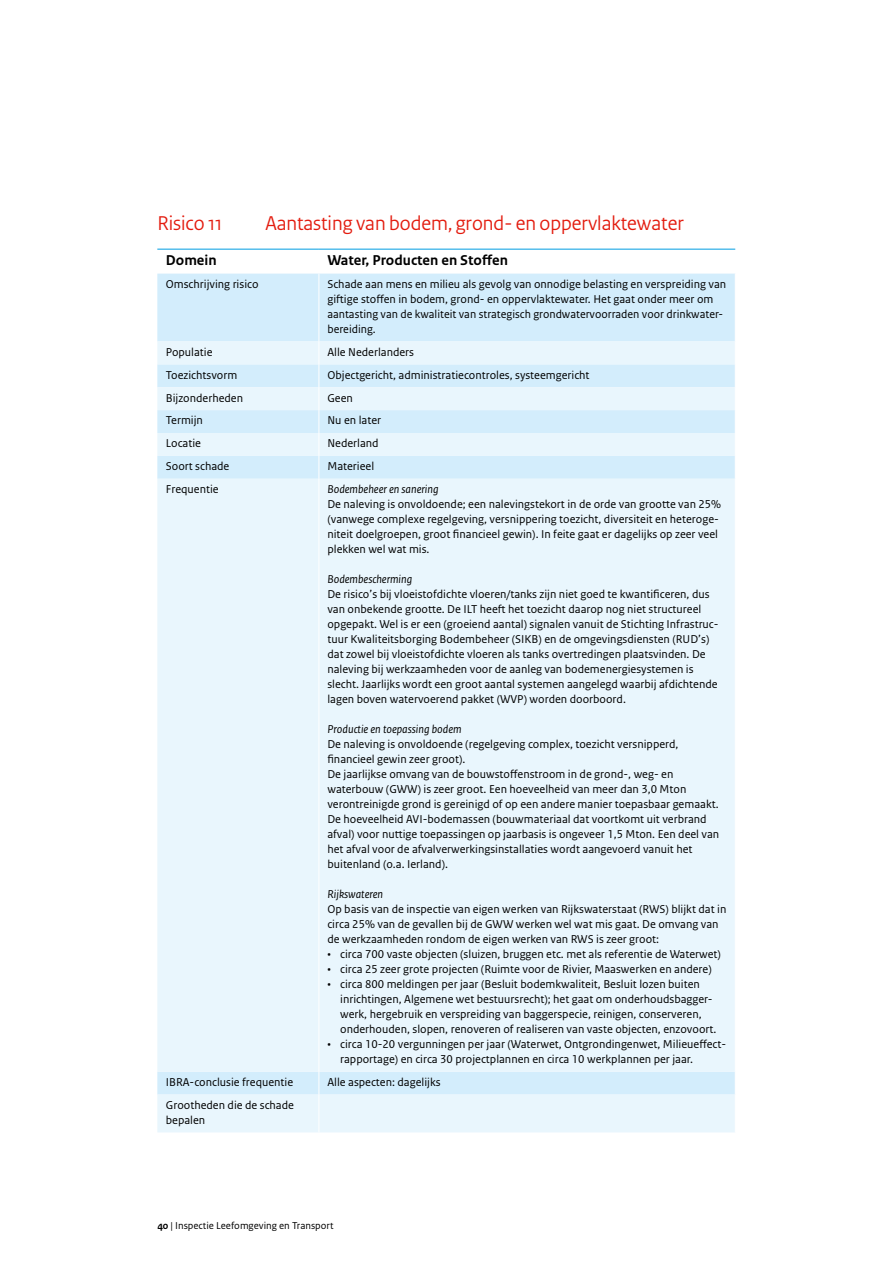
<style>
.page{position:relative;width:893px;height:1263px;background:#fff}
.page>*{position:absolute;margin:0;border:0;box-sizing:border-box;transform-origin:0 0}
.Kop_niveau_2{font:21px "Rijksoverheid Sans Heading";color:#e31b0e}
._30_RO_Tabel_Kop{font:700 15px "Rijksoverheid Sans Text";color:#000}
._32_RO_Tabel_Broodte{font:12px/15px "Rijksoverheid Sans Text";color:#000}
._32_RO_Tabel_Broodte-2{font:italic 12px "Rijksoverheid Sans Text";color:#000}
.t1{font:10.5px "Rijksoverheid Sans Text";color:#000}
.s1{font-weight:700}
</style>
<div class="page">
<div style="left:157px;top:274px;width:578px;height:67px;background:#d3edfc"></div>
<svg style="left:157px;top:341px;width:578px;height:791px;fill:#e9f6fd"></svg>
<hr style="left:319px;top:274px;width:1px;height:67px;background:#fff">
<svg style="left:319px;top:341px;width:1px;height:138px"></svg>
<hr style="left:319px;top:479px;width:1px;height:593px;background:#fff">
<svg style="left:319px;top:1072px;width:1px;height:22px"></svg>
<hr style="left:319px;top:1094px;width:1px;height:38px;background:#fff">
<hr style="left:157px;top:249px;width:162px;height:1px;background:#009de2">
<hr style="left:319px;top:249px;width:416px;height:1px;background:#009de2">
<p class="Kop_niveau_2" style="left:157px;top:211px;width:67px">Risico 11</p>
<p class="Kop_niveau_2" style="left:265px;top:211px;width:420px">Aantasting van bodem, grond- en oppervlaktewater</p>
<p class="_30_RO_Tabel_Kop" style="left:166px;top:252px;width:52px">Domein</p>
<p class="_30_RO_Tabel_Kop" style="left:327px;top:252px;width:182px">Water, Producten en Stoffen</p>
<p class="_32_RO_Tabel_Broodte" style="left:166px;top:277px;width:94px">Omschrijving risico</p>
<p class="_32_RO_Tabel_Broodte" style="left:327px;top:277px;width:400px">Schade aan mens en milieu als gevolg van onnodige belasting en verspreiding van giftige stoffen in bodem, grond- en oppervlaktewater. Het gaat onder meer om aantasting van de kwaliteit van strategisch grondwatervoorraden voor drinkwater&shy;bereiding.</p>
<p class="_32_RO_Tabel_Broodte" style="left:166px;top:345px;width:48px">Populatie</p>
<p class="_32_RO_Tabel_Broodte" style="left:327px;top:345px;width:88px">Alle Nederlanders</p>
<p class="_32_RO_Tabel_Broodte" style="left:166px;top:367px;width:73px">Toezichtsvorm</p>
<p class="_32_RO_Tabel_Broodte" style="left:327px;top:367px;width:264px">Objectgericht, administratiecontroles, systeemgericht</p>
<p class="_32_RO_Tabel_Broodte" style="left:166px;top:390px;width:79px">Bijzonderheden</p>
<p class="_32_RO_Tabel_Broodte" style="left:327px;top:390px;width:27px">Geen</p>
<p class="_32_RO_Tabel_Broodte" style="left:166px;top:413px;width:39px">Termijn</p>
<p class="_32_RO_Tabel_Broodte" style="left:327px;top:413px;width:55px">Nu en later</p>
<p class="_32_RO_Tabel_Broodte" style="left:166px;top:436px;width:37px">Locatie</p>
<p class="_32_RO_Tabel_Broodte" style="left:327px;top:436px;width:53px">Nederland</p>
<p class="_32_RO_Tabel_Broodte" style="left:166px;top:459px;width:65px">Soort schade</p>
<p class="_32_RO_Tabel_Broodte" style="left:327px;top:459px;width:48px">Materieel</p>
<p class="_32_RO_Tabel_Broodte" style="left:166px;top:482px;width:54px">Frequentie</p>
<p class="_32_RO_Tabel_Broodte-2" style="left:327px;top:482px;width:113px">Bodembeheer en sanering</p>
<p class="_32_RO_Tabel_Broodte" style="left:327px;top:497px;width:395px">De naleving is onvoldoende; een nalevingstekort in de orde van grootte van 25% (vanwege complexe regelgeving, versnippering toezicht, diversiteit en heteroge&shy;niteit doelgroepen, groot financieel gewin). In feite gaat er dagelijks op zeer veel plekken wel wat mis.</p>
<p class="_32_RO_Tabel_Broodte-2" style="left:327px;top:572px;width:86px">Bodembescherming</p>
<p class="_32_RO_Tabel_Broodte" style="left:327px;top:587px;width:393px">De risico’s bij vloeistofdichte vloeren/tanks zijn niet goed te kwantificeren, dus van onbekende grootte. De ILT heeft het toezicht daarop nog niet structureel opgepakt. Wel is er een (groeiend aantal) signalen vanuit de Stichting Infrastruc&shy;tuur Kwaliteitsborging Bodembeheer (SIKB) en de omgevingsdiensten (RUD’s) dat zowel bij vloeistofdichte vloeren als tanks overtredingen plaatsvinden. De naleving bij werkzaamheden voor de aanleg van bodemenergiesystemen is slecht. Jaarlijks wordt een groot aantal systemen aangelegd waarbij afdichtende lagen boven watervoerend pakket (WVP) worden doorboord.</p>
<p class="_32_RO_Tabel_Broodte-2" style="left:327px;top:722px;width:136px">Productie en toepassing bodem</p>
<p class="_32_RO_Tabel_Broodte" style="left:327px;top:737px;width:393px">De naleving is onvoldoende (regelgeving complex, toezicht versnipperd, financieel gewin zeer groot).<br>De jaarlijkse omvang van de bouwstoffenstroom in de grond-, weg- en waterbouw (GWW) is zeer groot. Een hoeveelheid van meer dan 3,0 Mton verontreinigde grond is gereinigd of op een andere manier toepasbaar gemaakt.<br>De hoeveelheid AVI-bodemassen (bouwmateriaal dat voortkomt uit verbrand afval) voor nuttige toepassingen op jaarbasis is ongeveer 1,5 Mton. Een deel van het afval voor de afvalverwerkingsinstallaties wordt aangevoerd vanuit het buitenland (o.a. Ierland).</p>
<p class="_32_RO_Tabel_Broodte-2" style="left:327px;top:887px;width:57px">Rijkswateren</p>
<p class="_32_RO_Tabel_Broodte" style="left:327px;top:902px;width:400px">Op basis van de inspectie van eigen werken van Rijkswaterstaat (RWS) blijkt dat in circa 25% van de gevallen bij de GWW werken wel wat mis gaat. De omvang van de werkzaamheden rondom de eigen werken van RWS is zeer groot:</p>
<p class="_32_RO_Tabel_Broodte" style="left:327px;top:947px;width:395px">• circa 700 vaste objecten (sluizen, bruggen etc. met als referentie de Waterwet)</p>
<p class="_32_RO_Tabel_Broodte" style="left:327px;top:962px;width:386px">• circa 25 zeer grote projecten (Ruimte voor de Rivier, Maaswerken en andere)</p>
<p class="_32_RO_Tabel_Broodte" style="left:340px;top:977px;width:378px;text-indent:-13px">• circa 800 meldingen per jaar (Besluit bodemkwaliteit, Besluit lozen buiten inrichtingen, Algemene wet bestuursrecht); het gaat om onderhoudsbagger&shy;werk, hergebruik en verspreiding van baggerspecie, reinigen, conserveren, onderhouden, slopen, renoveren of realiseren van vaste objecten, enzovoort.</p>
<p class="_32_RO_Tabel_Broodte" style="left:340px;top:1037px;width:388px;text-indent:-13px">• circa 10-20 vergunningen per jaar (Waterwet, Ontgrondingenwet, Milieueffect&shy;rapportage) en circa 30 projectplannen en circa 10 werkplannen per jaar.</p>
<p class="_32_RO_Tabel_Broodte" style="left:166px;top:1075px;width:129px">IBRA-conclusie frequentie</p>
<p class="_32_RO_Tabel_Broodte" style="left:327px;top:1075px;width:115px">Alle aspecten: dagelijks</p>
<p class="_32_RO_Tabel_Broodte" style="left:166px;top:1098px;width:130px">Grootheden die de schade bepalen</p>
<p class="t1" style="left:157px;top:1219px;width:178px"><span class="s1">40</span> | Inspectie Leefomgeving en Transport</p>
</div>
